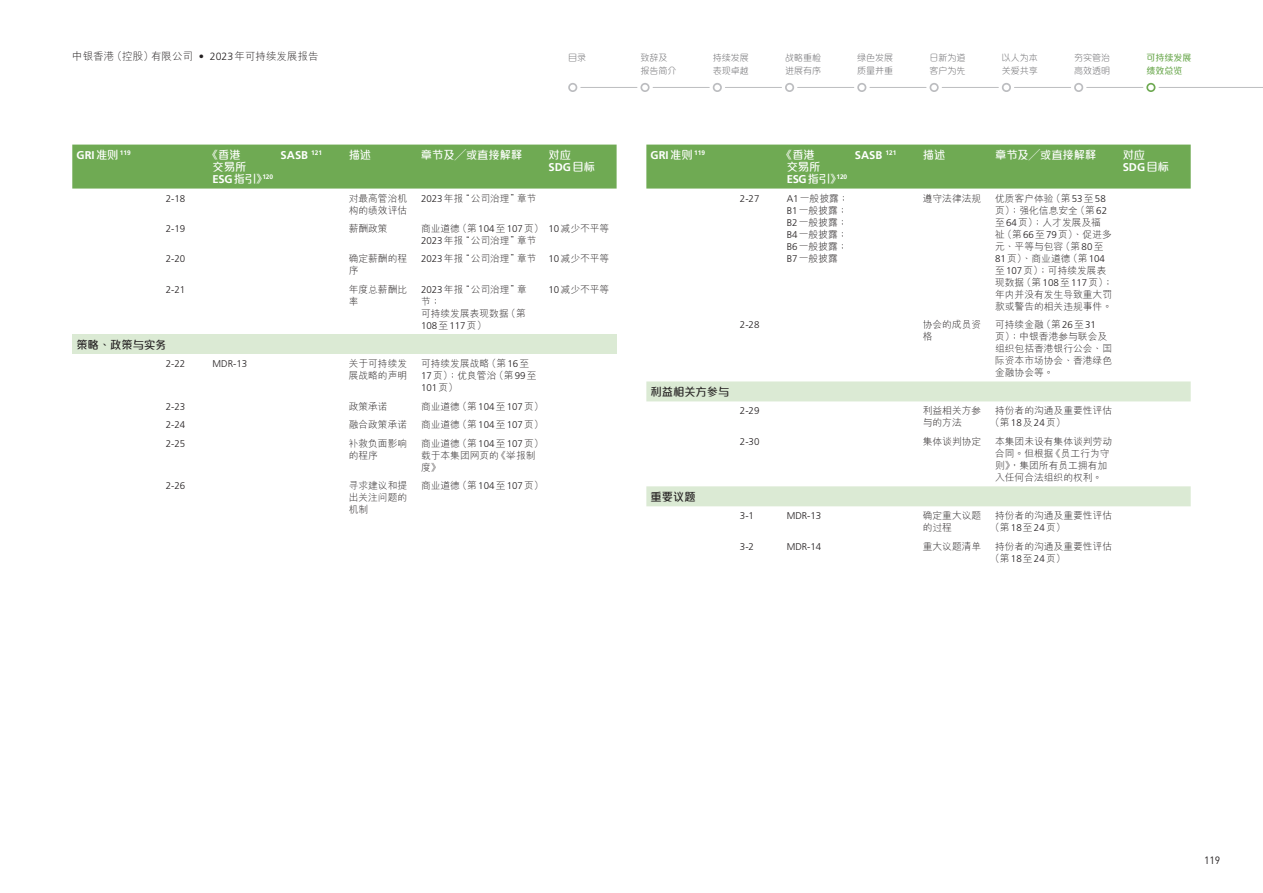
<style>
.page{position:relative;width:1263px;height:893px;background:#fff}
.page>*{position:absolute;margin:0;border:0;box-sizing:border-box;transform-origin:0 0}
.t1{font:700 11.25px "Frutiger LT Std";color:#fff}
.t2{font:500 11.25px/12px "M Elle HKS";color:#fff;text-align:center}
.t3{font:500 11.25px "M Elle HKS";color:#231f20}
.t4{font:300 10.5px "M Hei HKS";color:#231f20}
.t5{font:10.5px "DINOT";color:#231f20}
.t6{font:300 9.75px/12px "M Hei HKS";color:#231f20}
.t7{font:300 9.75px "Frutiger LT Std";color:#231f20}
.t8{font:300 9px/12.3px "M Elle HKS";color:#636366}
.t9{font:500 9px/12.3px "M Elle HKS";color:#6faa53}
.s1{font-family:"Frutiger LT Std"}
.s2{font-family:"M Elle HKS";font-weight:500}
.s3{font-family:"M Hei HKS"}
</style>
<div class="page">
<div style="left:72px;top:145px;width:545px;height:44px;background:#6faa53"></div>
<div style="left:72px;top:334px;width:545px;height:20px;background:#dbead4"></div>
<div style="left:646px;top:145px;width:545px;height:44px;background:#6faa53"></div>
<svg style="left:646px;top:381px;width:545px;height:125px"></svg>
<hr style="left:581px;top:87px;width:56px;height:1px;background:#bcbdc0">
<hr style="left:725px;top:87px;width:56px;height:1px;background:#bcbdc0">
<hr style="left:1014px;top:87px;width:57px;height:1px;background:#bcbdc0">
<hr style="left:653px;top:87px;width:56px;height:1px;background:#bcbdc0">
<hr style="left:942px;top:87px;width:56px;height:1px;background:#bcbdc0">
<hr style="left:798px;top:87px;width:56px;height:1px;background:#bcbdc0">
<hr style="left:1087px;top:87px;width:56px;height:1px;background:#bcbdc0">
<hr style="left:870px;top:87px;width:56px;height:1px;background:#bcbdc0">
<hr style="left:1159px;top:87px;width:104px;height:1px;background:#bcbdc0">
<svg style="left:1146px;top:83px;width:9px;height:9px"></svg>
<svg style="left:1002px;top:83px;width:9px;height:9px"></svg>
<svg style="left:857px;top:83px;width:9px;height:9px"></svg>
<svg style="left:713px;top:83px;width:9px;height:9px"></svg>
<svg style="left:1074px;top:83px;width:9px;height:9px"></svg>
<svg style="left:929px;top:83px;width:10px;height:9px"></svg>
<svg style="left:785px;top:83px;width:9px;height:9px"></svg>
<svg style="left:640px;top:83px;width:10px;height:9px"></svg>
<svg style="left:568px;top:83px;width:9px;height:9px"></svg>
<p class="t4" style="left:72px;top:49px;width:248px">中銀香港（控股）有限公司 <span class="s1">• 2023</span>年可持續發展報告</p>
<p class="t8" style="left:568px;top:52px;width:19px">目錄</p>
<p class="t8" style="left:640px;top:52px;width:37px">致辭及報告簡介</p>
<p class="t8" style="left:713px;top:52px;width:37px">持續發展表現卓越</p>
<p class="t8" style="left:785px;top:52px;width:37px">戰略重檢進展有序</p>
<p class="t8" style="left:857px;top:52px;width:37px">綠色發展質量並重</p>
<p class="t8" style="left:929px;top:52px;width:37px">日新為道客戶為先</p>
<p class="t8" style="left:1002px;top:52px;width:37px">以人為本關愛共享</p>
<p class="t8" style="left:1074px;top:52px;width:37px">夯實管治高效透明</p>
<p class="t9" style="left:1146px;top:51px;width:46px">可持續發展績效總覽</p>
<p class="t1" style="left:77px;top:148px;width:56px">GRI<span class="s2">準則</span> <sup>119</sup></p>
<p class="t2" style="left:207px;top:148px;width:41px">《香港交易所</p>
<p class="t1" style="left:213px;top:172px;width:62px">ESG<span class="s2">指引》</span><sup>120</sup></p>
<p class="t1" style="left:281px;top:148px;width:43px">SASB <sup>121</sup></p>
<p class="t2" style="left:349px;top:148px;width:24px">描述</p>
<p class="t2" style="left:421px;top:148px;width:103px">章節及╱或直接解釋</p>
<p class="t2" style="left:549px;top:148px;width:24px">對應</p>
<p class="t1" style="left:549px;top:160px;width:48px">SDG<span class="s2">目標</span></p>
<p class="t7" style="left:166px;top:193px;width:21px">2-18</p>
<p class="t6" style="left:349px;top:192px;width:60px">對最高管治機構的績效評估</p>
<p class="t6" style="left:421px;top:192px;width:117px"><span class="s1">2023</span>年報“公司治理”章節</p>
<p class="t7" style="left:166px;top:223px;width:21px">2-19</p>
<p class="t6" style="left:349px;top:222px;width:40px">薪酬政策</p>
<p class="t6" style="left:421px;top:222px;width:124px">商业道德（第<span class="s1">104</span>至<span class="s1">107</span>页）<br><span class="s1">2023</span>年報“公司治理”章節</p>
<p class="t6" style="left:549px;top:222px;width:62px"><span class="s1">10</span>減少不平等</p>
<p class="t7" style="left:166px;top:254px;width:21px">2-20</p>
<p class="t6" style="left:349px;top:252px;width:60px">確定薪酬的程序</p>
<p class="t6" style="left:421px;top:252px;width:190px"><span class="s1">2023</span>年報“公司治理”章節 <span class="s1">10</span>減少不平等</p>
<p class="t7" style="left:166px;top:284px;width:21px">2-21</p>
<p class="t6" style="left:349px;top:283px;width:60px">年度總薪酬比率</p>
<p class="t6" style="left:421px;top:283px;width:107px"><span class="s1">2023</span>年報“公司治理”章節；<br>可持續發展表現數據（第</p>
<p class="t7" style="left:421px;top:320px;width:67px">108<span class="s3">至</span>117<span class="s3">頁）</span></p>
<p class="t6" style="left:549px;top:283px;width:62px"><span class="s1">10</span>減少不平等</p>
<p class="t3" style="left:77px;top:337px;width:92px">策略、政策與實務</p>
<p class="t7" style="left:166px;top:358px;width:21px">2-22</p>
<p class="t7" style="left:213px;top:358px;width:36px">MDR-13</p>
<p class="t6" style="left:349px;top:357px;width:60px">關於可持續發展戰略的聲明</p>
<p class="t6" style="left:421px;top:357px;width:117px">可持續發展戰略（第<span class="s1">16</span>至<br><span class="s1">17</span>頁）；優良管治（第<span class="s1">99</span>至</p>
<p class="t7" style="left:421px;top:382px;width:38px">101<span class="s3">頁）</span></p>
<p class="t7" style="left:166px;top:401px;width:21px">2-23</p>
<p class="t6" style="left:349px;top:400px;width:40px">政策承諾</p>
<p class="t6" style="left:421px;top:400px;width:124px">商業道德（第<span class="s1">104</span>至<span class="s1">107</span>頁）</p>
<p class="t7" style="left:166px;top:419px;width:21px">2-24</p>
<p class="t6" style="left:349px;top:418px;width:60px">融合政策承諾</p>
<p class="t6" style="left:421px;top:418px;width:124px">商業道德（第<span class="s1">104</span>至<span class="s1">107</span>頁）</p>
<p class="t7" style="left:166px;top:438px;width:21px">2-25</p>
<p class="t6" style="left:349px;top:437px;width:60px">補救負面影響的程序</p>
<p class="t6" style="left:421px;top:437px;width:124px">商业道德（第<span class="s1">104</span>至<span class="s1">107</span>页）載於本集團網頁的《舉報制度》</p>
<p class="t7" style="left:166px;top:480px;width:21px">2-26</p>
<p class="t6" style="left:349px;top:479px;width:60px;text-align:justify">尋求建議和提出關注問題的機制</p>
<p class="t6" style="left:421px;top:479px;width:124px">商業道德（第<span class="s1">104</span>至<span class="s1">107</span>頁）</p>
<p class="t1" style="left:651px;top:148px;width:56px">GRI<span class="s2">準則</span> <sup>119</sup></p>
<p class="t2" style="left:781px;top:148px;width:41px">《香港交易所</p>
<p class="t1" style="left:787px;top:172px;width:62px">ESG<span class="s2">指引》</span><sup>120</sup></p>
<p class="t1" style="left:855px;top:148px;width:43px">SASB <sup>121</sup></p>
<p class="t2" style="left:923px;top:148px;width:24px">描述</p>
<p class="t2" style="left:995px;top:148px;width:103px">章節及╱或直接解釋</p>
<p class="t2" style="left:1123px;top:148px;width:24px">對應</p>
<p class="t1" style="left:1123px;top:160px;width:48px">SDG<span class="s2">目標</span></p>
<p class="t3" style="left:651px;top:384px;width:80px">利益相關方參與</p>
<p class="t3" style="left:651px;top:489px;width:46px">重要議題</p>
<p class="t7" style="left:740px;top:193px;width:21px">2-27</p>
<p class="t6" style="left:787px;top:192px;width:63px;text-align:justify"><span class="s1">A1</span>一般披露；<span class="s1">B1</span>一般披露；<span class="s1">B2</span>一般披露；<span class="s1">B4</span>一般披露；<span class="s1">B6</span>一般披露；<span class="s1">B7</span>一般披露</p>
<p class="t6" style="left:923px;top:192px;width:60px">遵守法律法規</p>
<p class="t6" style="left:995px;top:192px;width:119px">優質客戶體驗（第<span class="s1">53</span>至<span class="s1">58</span>頁）；强化信息安全（第<span class="s1">62</span>至<span class="s1">64</span>頁）；人才發展及福祉（第<span class="s1">66</span>至<span class="s1">79</span>頁）、促進多元、平等與包容（第<span class="s1">80</span>至<br><span class="s1">81</span>頁）、商業道德（第<span class="s1">104</span>至<span class="s1">107</span>頁）；可持續發展表現數據（第<span class="s1">108</span>至<span class="s1">117</span>頁）；年內並沒有發生導致重大罰款或警告的相關違規事件。</p>
<p class="t7" style="left:740px;top:319px;width:21px">2-28</p>
<p class="t6" style="left:923px;top:318px;width:60px">協會的成員資格</p>
<p class="t6" style="left:995px;top:318px;width:118px">可持續金融（第<span class="s1">26</span>至<span class="s1">31<br></span>頁）；中銀香港參與聯會及組織包括香港銀行公會、國際資本市場協會、香港綠色金融協會等。</p>
<p class="t7" style="left:740px;top:405px;width:21px">2-29</p>
<p class="t6" style="left:923px;top:404px;width:60px">利益相關方參與的方法</p>
<p class="t6" style="left:990px;top:404px;width:123px;text-indent:5px">持份者的溝通及重要性評估（第<span class="s1">18</span>及<span class="s1">24</span>頁）</p>
<p class="t7" style="left:740px;top:436px;width:21px">2-30</p>
<p class="t6" style="left:923px;top:435px;width:60px">集體談判協定</p>
<p class="t6" style="left:995px;top:435px;width:118px">本集團未設有集體談判勞動合同。但根據《員工行為守則》，集團所有員工擁有加入任何合法組織的權利。</p>
<p class="t7" style="left:740px;top:510px;width:16px">3-1</p>
<p class="t7" style="left:787px;top:510px;width:36px">MDR-13</p>
<p class="t6" style="left:923px;top:509px;width:60px">確定重大議題的過程</p>
<p class="t6" style="left:990px;top:509px;width:123px;text-indent:5px">持份者的溝通及重要性評估（第<span class="s1">18</span>至<span class="s1">24</span>頁）</p>
<p class="t7" style="left:740px;top:541px;width:16px">3-2</p>
<p class="t7" style="left:787px;top:541px;width:36px">MDR-14</p>
<p class="t6" style="left:923px;top:540px;width:60px">重大議題清單</p>
<p class="t6" style="left:990px;top:540px;width:123px;text-indent:5px">持份者的溝通及重要性評估（第<span class="s1">18</span>至<span class="s1">24</span>頁）</p>
<p class="t5" style="left:1204px;top:852px;width:18px">119</p>
</div>
